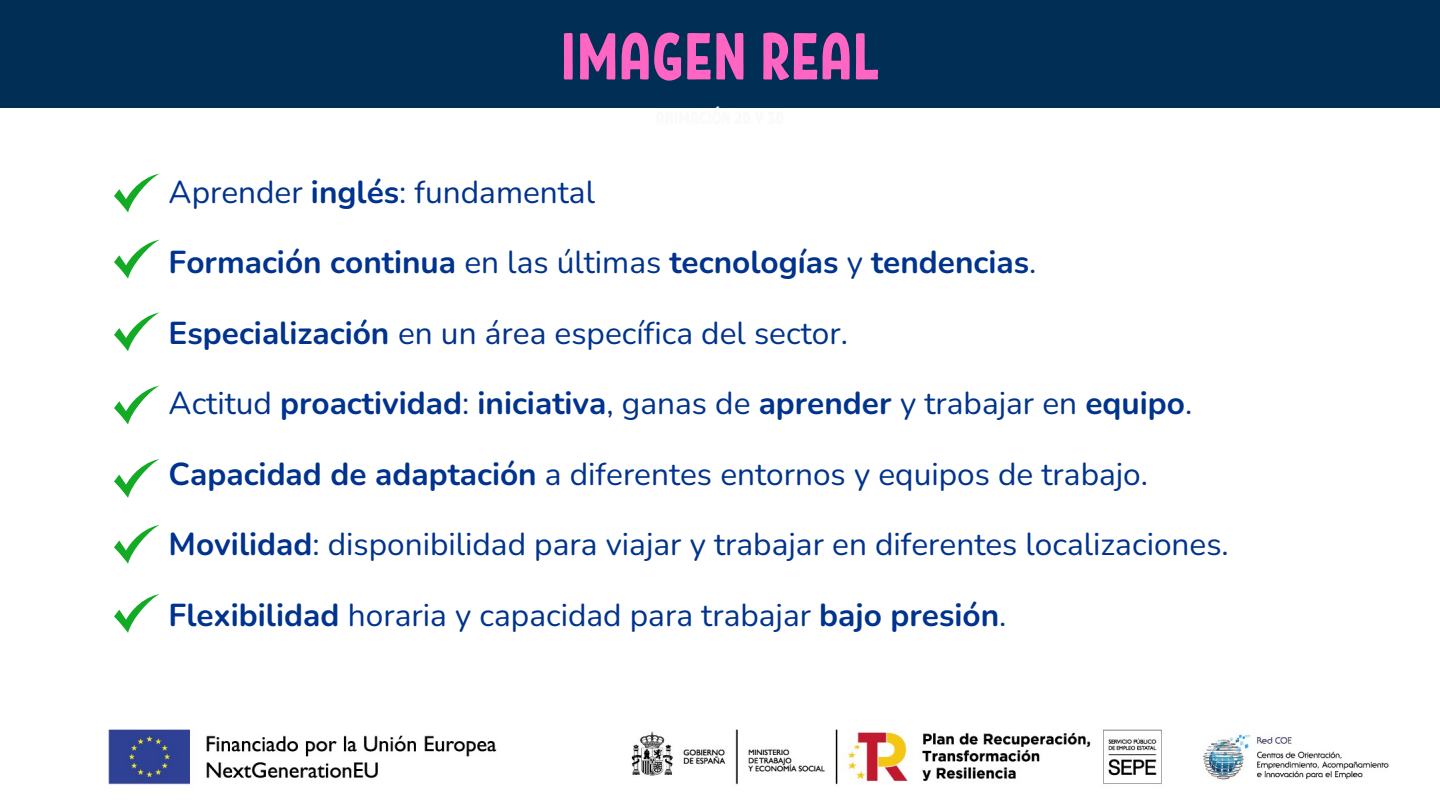
<style>
.page{position:relative;width:1440px;height:810px;background:#fff}
.page>*{position:absolute;margin:0;border:0;box-sizing:border-box;transform-origin:0 0}
.t1{font:66px "RF Krabuler";color:#ff66c4}
.t2{font:31.6px "Nunito";color:#00338d}
.t3{font:700 31.6px "Nunito";color:#00338d}
.s1{font-weight:700}
.s2{font-weight:400}
</style>
<div class="page">
<div style="left:0;top:0;width:1440px;height:107px;background:#002e54"></div>
<svg style="left:114px;top:174px;width:45px;height:39px"></svg>
<svg style="left:114px;top:240px;width:45px;height:39px"></svg>
<svg style="left:114px;top:525px;width:46px;height:39px"></svg>
<svg style="left:114px;top:386px;width:45px;height:39px"></svg>
<svg style="left:114px;top:459px;width:46px;height:39px"></svg>
<svg style="left:114px;top:312px;width:46px;height:39px"></svg>
<svg style="left:114px;top:594px;width:46px;height:39px"></svg>
<img style="left:108px;top:729px;width:1281px;height:56px">
<p class="t1" style="left:560px;top:13px;width:322px">IMAGEN REAL</p>
<p class="t2" style="left:169px;top:171px;width:428px">Aprender <span class="s1">inglés</span>: fundamental</p>
<p class="t3" style="left:169px;top:241px;width:869px">Formación continua <span class="s2">en las últimas</span> tecnologías <span class="s2">y</span> tendencias<span class="s2">.</span></p>
<p class="t2" style="left:169px;top:312px;width:681px"><span class="s1">Especialización</span> en un área específica del sector.</p>
<p class="t3" style="left:169px;top:382px;width:1025px"><span class="s2">Actitud</span> proactividad<span class="s2">:</span> iniciativa<span class="s2">, ganas de</span> aprender <span class="s2">y trabajar en</span> equipo<span class="s2">.</span></p>
<p class="t2" style="left:169px;top:453px;width:981px"><span class="s1">Capacidad de adaptación</span> a diferentes entornos y equipos de trabajo.</p>
<p class="t2" style="left:169px;top:523px;width:1062px"><span class="s1">Movilidad</span>: disponibilidad para viajar y trabajar en diferentes localizaciones.</p>
<p class="t2" style="left:169px;top:594px;width:839px"><span class="s1">Flexibilidad</span> horaria y capacidad para trabajar <span class="s1">bajo presión</span>.</p>
</div>
